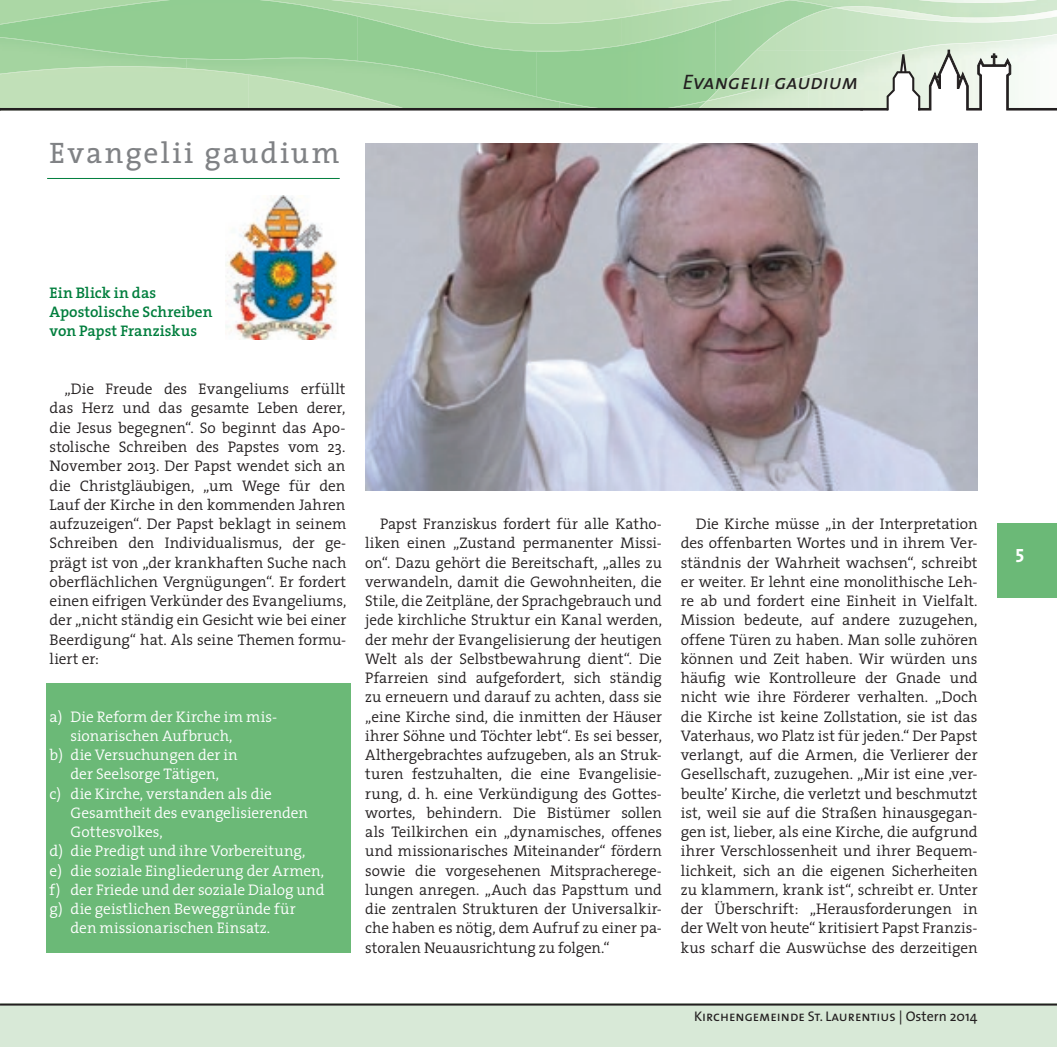
<style>
.page{position:relative;width:1057px;height:1047px;background:#fff}
.page>*{position:absolute;margin:0;border:0;box-sizing:border-box;transform-origin:0 0}
.t1{font:29.75px "The Serif";letter-spacing:.07em;color:#808285}
.t2{font:italic 21px "The Sans Caps";color:#231f20}
.t3{font:19.25px "The Sans Bold Caps";color:#fff}
.t4{font:300 15.4px/19.2px "The Serif";letter-spacing:-.005em;color:#231f20;text-align:justify}
.t5{font:300 15.4px "The Serif";letter-spacing:-.005em;color:#fff}
.t6{font:600 15.4px/19.2px "The Serif";letter-spacing:.005em;color:#007e3d}
.t7{font:14px "The Sans Caps";color:#231f20}
.s1{font-family:"The Sans"}
</style>
<div class="page">
<img style="left:1px;top:74px;width:372px;height:26px">
<img style="left:373px;top:100px;width:36px;height:8px">
<img style="left:1px;top:0;width:169px;height:25px">
<img style="left:259px;top:0;width:577px;height:51px">
<img style="left:511px;top:50px;width:72px;height:2px">
<img style="left:836px;top:8px;width:221px;height:14px">
<img style="left:815px;top:0;width:23px;height:8px">
<img style="left:331px;top:0;width:363px;height:24px">
<img style="left:694px;top:0;width:121px;height:101px">
<img style="left:903px;top:34px;width:154px;height:16px">
<img style="left:815px;top:50px;width:71px;height:24px">
<img style="left:1px;top:37px;width:438px;height:37px">
<img style="left:435px;top:73px;width:272px;height:35px">
<svg style="left:696px;top:100px;width:12px;height:8px"></svg>
<img style="left:0;top:74px;width:1px;height:36px">
<img style="left:0;top:38px;width:1px;height:36px">
<svg style="left:0;top:0;width:1px;height:38px"></svg>
<div style="left:0;top:1003px;width:1057px;height:44px;background:#d8e9d7"></div>
<div style="left:997px;top:523px;width:60px;height:75px;background:#6bb977"></div>
<hr style="left:0;top:1003px;width:1057px;height:2px;background:#231f20">
<div style="left:0;top:108px;width:862px;height:2px;border:1px solid #231f20"></div>
<div style="left:860px;top:108px;width:28px;height:2px;border:1px solid #231f20"></div>
<svg style="left:886px;top:50px;width:171px;height:61px"></svg>
<div style="left:46px;top:683px;width:304px;height:269px;background:#6bb977"></div>
<hr style="left:47px;top:178px;width:293px;height:1px;background:#007e3d">
<img style="left:365px;top:144px;width:612px;height:346px">
<img style="left:226px;top:195px;width:112px;height:145px">
<h1 class="t1" style="left:50px;top:128px;width:291px">Evangelii gaudium</h1>
<h2 class="t2" style="left:683px;top:65px;width:177px">Evangelii gaudium</h2>
<p class="t6" style="left:50px;top:283px;width:164px">Ein Blick in das<br>Apostolische Schreiben von Papst Franziskus</p>
<p class="t4" style="left:50px;top:379px;width:298px;text-indent:15px">„Die Freude des Evangeliums erfüllt das Herz und das gesamte Leben derer, die Jesus begegnen“. So beginnt das Apo&shy;stolische Schreiben des Papstes vom 23.<br>November 2013. Der Papst wendet sich an die Christgläubigen, „um Wege für den Lauf der Kirche in den kommenden Jahren aufzuzeigen“. Der Papst beklagt in seinem Schreiben den Individualismus, der ge&shy;prägt ist von „der krankhaften Suche nach oberflächlichen Vergnügungen“. Er fordert einen eifrigen Verkünder des Evangeliums, der „nicht ständig ein Gesicht wie bei einer Beerdigung“ hat. Als seine Themen formu&shy;liert er:</p>
<p class="t5" style="left:50px;top:703px;width:229px">a) Die Reform der Kirche im mis-</p>
<p class="t5" style="left:71px;top:723px;width:163px">sionarischen Aufbruch,</p>
<p class="t5" style="left:50px;top:742px;width:190px">b) die Versuchungen der in</p>
<p class="t5" style="left:71px;top:761px;width:150px">der Seelsorge Tätigen,</p>
<p class="t5" style="left:50px;top:780px;width:224px">c) die Kirche, verstanden als die</p>
<p class="t5" style="left:71px;top:800px;width:239px">Gesamtheit des evangelisierenden</p>
<p class="t5" style="left:71px;top:819px;width:94px">Gottesvolkes,</p>
<p class="t5" style="left:50px;top:838px;width:257px">d) die Predigt und ihre Vorbereitung,</p>
<p class="t5" style="left:50px;top:857px;width:276px">e) die soziale Eingliederung der Armen,</p>
<p class="t5" style="left:50px;top:877px;width:276px">f) der Friede und der soziale Dialog und</p>
<p class="t5" style="left:50px;top:896px;width:247px">g) die geistlichen Beweggründe für</p>
<p class="t5" style="left:71px;top:915px;width:201px">den missionarischen Einsatz.</p>
<p class="t4" style="left:365px;top:514px;width:298px;text-indent:15px">Papst Franziskus fordert für alle Katho&shy;liken einen „Zustand permanenter Missi&shy;on“. Dazu gehört die Bereitschaft, „alles zu verwandeln, damit die Gewohnheiten, die Stile, die Zeitpläne, der Sprachgebrauch und jede kirchliche Struktur ein Kanal werden, der mehr der Evangelisierung der heutigen Welt als der Selbstbewahrung dient“. Die Pfarreien sind aufgefordert, sich ständig zu erneuern und darauf zu achten, dass sie „eine Kirche sind, die inmitten der Häuser ihrer Söhne und Töchter lebt“. Es sei besser, Althergebrachtes aufzugeben, als an Struk&shy;turen festzuhalten, die eine Evangelisie&shy;rung, d. h. eine Verkündigung des Gottes&shy;wortes, behindern. Die Bistümer sollen als Teilkirchen ein „dynamisches, offenes und missionarisches Miteinander“ fördern sowie die vorgesehenen Mitspracherege&shy;lungen anregen. „Auch das Papsttum und die zentralen Strukturen der Universalkir&shy;che haben es nötig, dem Aufruf zu einer pa&shy;storalen Neuausrichtung zu folgen.“</p>
<p class="t4" style="left:681px;top:514px;width:298px;text-indent:15px">Die Kirche müsse „in der Interpretation des offenbarten Wortes und in ihrem Ver&shy;ständnis der Wahrheit wachsen“, schreibt er weiter. Er lehnt eine monolithische Leh&shy;re ab und fordert eine Einheit in Vielfalt.<br>Mission bedeute, auf andere zuzugehen, offene Türen zu haben. Man solle zuhören können und Zeit haben. Wir würden uns häufig wie Kontrolleure der Gnade und nicht wie ihre Förderer verhalten. „Doch die Kirche ist keine Zollstation, sie ist das Vaterhaus, wo Platz ist für jeden.“ Der Papst verlangt, auf die Armen, die Verlierer der Gesellschaft, zuzugehen. „Mir ist eine ‚ver&shy;beulte’ Kirche, die verletzt und beschmutzt ist, weil sie auf die Straßen hinausgegan&shy;gen ist, lieber, als eine Kirche, die aufgrund ihrer Verschlossenheit und ihrer Bequem&shy;lichkeit, sich an die eigenen Sicherheiten zu klammern, krank ist“, schreibt er. Unter der Überschrift: „Herausforderungen in der Welt von heute“ kritisiert Papst Franzis&shy;kus scharf die Auswüchse des derzeitigen</p>
<p class="t7" style="left:694px;top:1005px;width:285px">Kirchengemeinde St. Laurentius <span class="s1">| Ostern 2014</span></p>
<p class="t3" style="left:1015px;top:539px;width:10px">5</p>
</div>
